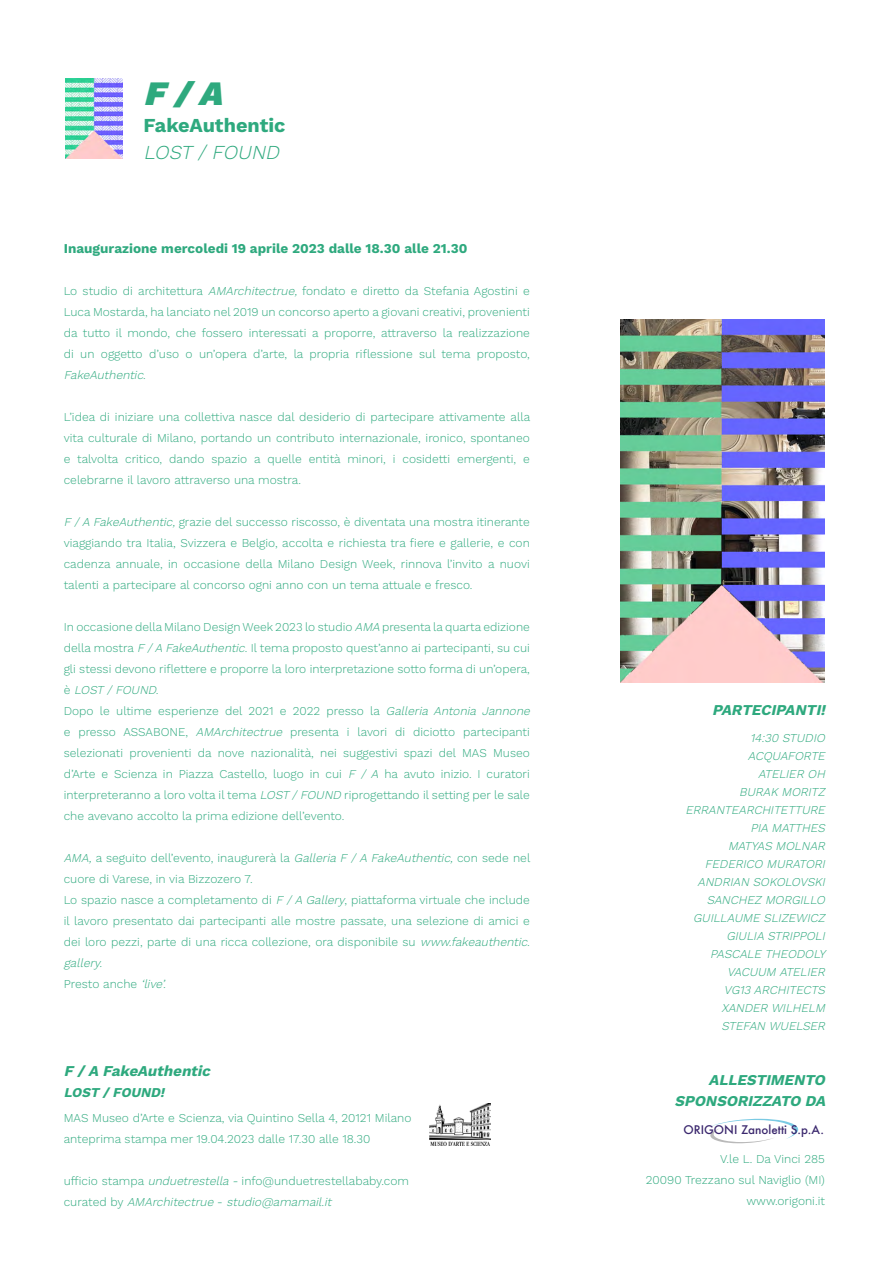
<style>
.page{position:relative;width:893px;height:1263px;background:#fff}
.page>*{position:absolute;margin:0;border:0;box-sizing:border-box;transform-origin:0 0}
.t1{font:italic 900 34.2px "Work Sans";color:#2ea97e}
.t2{font:700 19.8px "Work Sans";color:#2ea97e}
.t3{font:italic 300 19.8px "Work Sans";color:#2ea97e}
.t4{font:italic 700 15px/21px "Work Sans";color:#2ea97e;text-align:right}
.t5{font:700 13.5px "Work Sans";color:#2ea97e}
.t6{font:italic 700 13.5px "Work Sans";color:#2ea97e}
.t7{font:300 12px/21px "Work Sans";color:#2ea97e}
.t8{font:italic 300 12px/18px "Work Sans";color:#2ea97e;text-align:right}
.t9{font:500 11.55px "Futura";color:#3b286e}
.s1{font-style:italic}
</style>
<div class="page">
<img style="left:66px;top:78px;width:56px;height:81px">
<img style="left:621px;top:320px;width:204px;height:362px">
<img style="left:429px;top:1103px;width:62px;height:43px">
<svg style="left:710px;top:1119px;width:88px;height:24px"></svg>
<h1 class="t1" style="left:144px;top:73px;width:90px">F /A</h1>
<h2 class="t2" style="left:144px;top:114px;width:143px">FakeAuthentic</h2>
<h2 class="t3" style="left:144px;top:141px;width:142px">LOST /FOUND</h2>
<p class="t5" style="left:64px;top:240px;width:405px">Inaugurazione mercoledi 19 aprile 2023 dalle 18.30 alle 21.30</p>
<p class="t7" style="left:64px;top:281px;width:468px;text-align:justify">Lo studio di architettura <span class="s1">AMArchitectrue,</span> fondato e diretto da Stefania Agostini e Luca Mostarda, ha lanciato nel 2019 un concorso aperto a giovani creativi, provenienti da tutto il mondo, che fossero interessati a proporre, attraverso la realizzazione di un oggetto d’uso o un’opera d’arte, la propria riflessione sul tema proposto, <span class="s1">FakeAuthentic</span>.</p>
<p class="t7" style="left:64px;top:407px;width:468px;text-align:justify">L’idea di iniziare una collettiva nasce dal desiderio di partecipare attivamente alla vita culturale di Milano, portando un contributo internazionale, ironico, spontaneo e talvolta critico, dando spazio a quelle entità minori, i cosidetti emergenti, e celebrarne il lavoro attraverso una mostra.</p>
<p class="t7" style="left:64px;top:512px;width:468px;text-align:justify"><span class="s1">F /A FakeAuthentic,</span>grazie del successo riscosso, è diventata una mostra itinerante viaggiando tra Italia, Svizzera e Belgio, accolta e richiesta tra fiere e gallerie, e con cadenza annuale, in occasione della Milano Design Week, rinnova l’invito a nuovi talenti a partecipare al concorso ogni anno con un tema attuale e fresco.</p>
<p class="t7" style="left:64px;top:617px;width:471px">In occasione della Milano Design Week 2023 lo studio <span class="s1">AMA</span> presenta la quarta edizione della mostra <span class="s1">F /A FakeAuthentic</span>. Il tema proposto quest’anno ai partecipanti, su cui gli stessi devono riflettere e proporre la loro interpretazione sotto forma di un’opera, è <span class="s1">LOST /FOUND.<br></span>Dopo le ultime esperienze del 2021 e 2022 presso la <span class="s1">Galleria Antonia Jannone </span>e presso ASSABONE, <span class="s1">AMArchitectrue</span> presenta i lavori di diciotto partecipanti selezionati provenienti da nove nazionalità, nei suggestivi spazi del MAS Museo d’Arte e Scienza in Piazza Castello, luogo in cui <span class="s1">F / A</span> ha avuto inizio. I curatori interpreteranno a loro volta il tema <span class="s1">LOST /FOUND</span> riprogettando il setting per le sale che avevano accolto la prima edizione dell’evento.</p>
<p class="t7" style="left:64px;top:848px;width:471px"><span class="s1">AMA,</span> a seguito dell’evento, inaugurerà la <span class="s1">GalleriaF /A FakeAuthentic,</span> con sede nel cuore di Varese, in via Bizzozero 7.<br>Lo spazio nasce a completamento di <span class="s1">F /A Gallery</span>, piattaforma virtuale che include il lavoro presentato dai partecipanti alle mostre passate, una selezione di amici e dei loro pezzi, parte di una ricca collezione, ora disponibile su <span class="s1">www.fakeauthentic. gallery.<br></span>Presto anche <span class="s1">‘live’.</span></p>
<p class="t4" style="left:64px;top:1061px;width:152px">F /A FakeAuthentic</p>
<p class="t6" style="left:64px;top:1084px;width:106px">LOST /FOUND!</p>
<p class="t7" style="left:64px;top:1108px;width:349px">MAS Museo d’Arte e Scienza, via Quintino Sella 4, 20121 Milano anteprima stampa mer 19.04.2023 dalle 17.30 alle 18.30</p>
<p class="t7" style="left:64px;top:1171px;width:347px">ufficio stampa <span class="s1">unduetrestella-</span>info@unduetrestellababy.com c u r at e d b y <span class="s1">AMArchitectrue</span> - <span class="s1">studio@amamail.it</span></p>
<p class="t4" style="left:712px;top:700px;width:118px">PARTECIPANTI!</p>
<p class="t8" style="left:685px;top:730px;width:145px">14:30 STUDIO<br>ACQUAFORTE<br>ATELIER OH<br>BURAK MORITZ<br>ERRANTEARCHITETTURE<br>PIA MATTHES<br>MATYAS MOLNAR<br>FEDERICO MURATORI<br>ANDRIAN SOKOLOVSKI<br>SANCHEZ MORGILLO<br>GUILLAUME SLIZEWICZ<br>GIULIA STRIPPOLI<br>PASCALE THEODOLY<br>VACUUM ATELIER<br>VG13 ARCHITECTS<br>XANDER WILHELM<br>STEFAN WUELSER</p>
<p class="t4" style="left:674px;top:1070px;width:156px">ALLESTIMENTO<br>SPONSORIZZATO DA</p>
<p class="t9" style="left:683px;top:1122px;width:142px">ORIGONI Zanoletti S.p.A.</p>
<p class="t7" style="left:646px;top:1149px;width:181px;text-align:right">V.le L. Da Vinci 285<br>20090 Trezzano sul Naviglio (MI) www.origoni.it</p>
</div>
